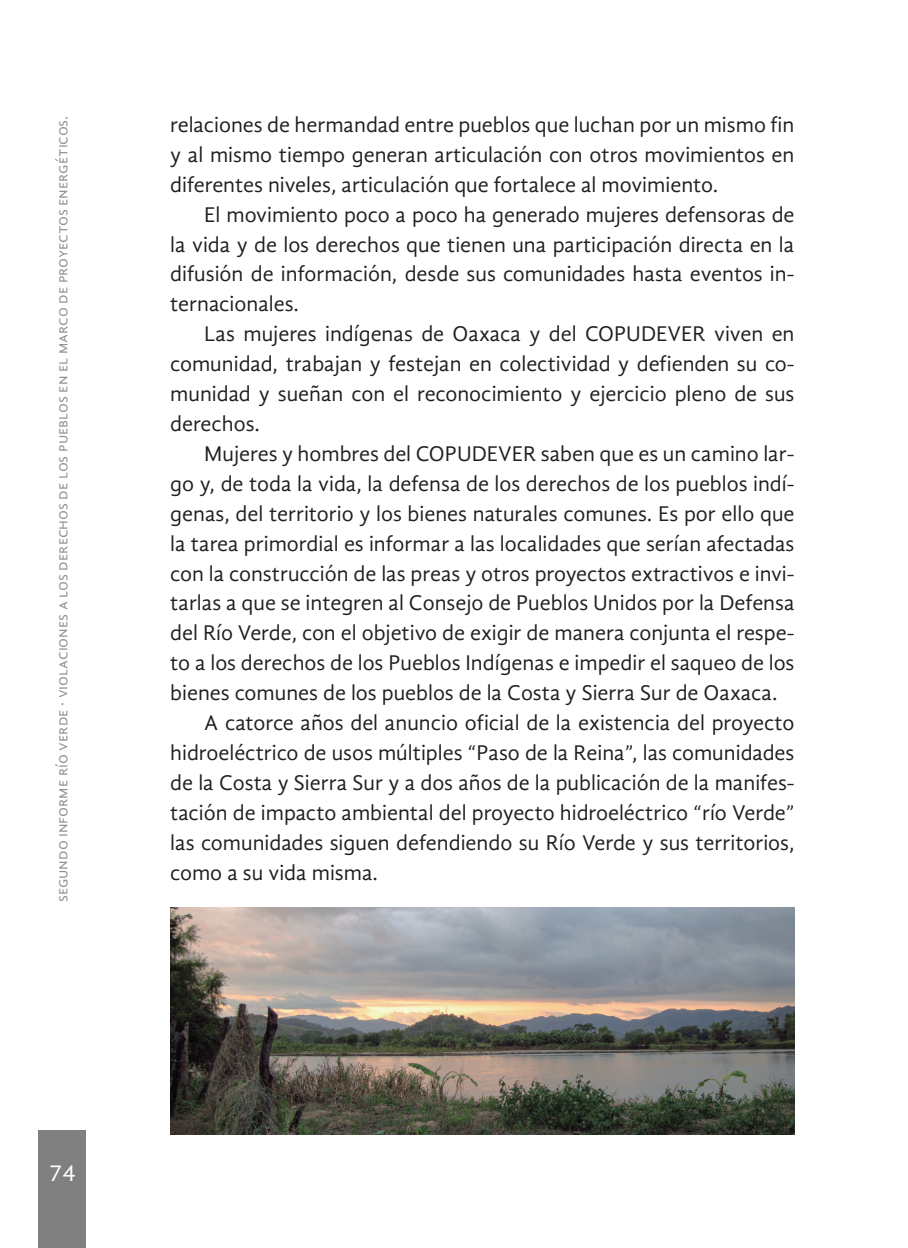
<style>
.page{position:relative;width:908px;height:1248px;background:#fff}
.page>*{position:absolute;margin:0;border:0;box-sizing:border-box;transform-origin:0 0}
.t1{font:24px "Gandhi Sans";color:#fff}
.t2{font:22px/29.8px "Gandhi Sans";color:#231f20;text-align:justify}
.t3{font:16px "Gandhi Sans";color:#231f20}
</style>
<div class="page">
<div style="left:38px;top:1130px;width:48px;height:117px;background:#808080"></div>
<img style="left:170px;top:907px;width:624px;height:227px">
<p class="t3" style="left:53px;top:902px;width:788px;rotate:-90deg">segundo informe río verde · violaciones a los derechos de los pueblos en el marco de proyectos energéticos.</p>
<p class="t2" style="left:170px;top:110px;width:625px">relaciones de hermandad entre pueblos que luchan por un mismo fin y al mismo tiempo generan articulación con otros movimientos en diferentes niveles, articulación que fortalece al movimiento.</p>
<p class="t2" style="left:170px;top:199px;width:625px;text-indent:34px">El movimiento poco a poco ha generado mujeres defensoras de la vida y de los derechos que tienen una participación directa en la difusión de información, desde sus comunidades hasta eventos in&shy;ternacionales.</p>
<p class="t2" style="left:170px;top:319px;width:625px;text-indent:34px">Las mujeres indígenas de Oaxaca y del COPUDEVER viven en comunidad, trabajan y festejan en colectividad y defienden su co&shy;munidad y sueñan con el reconocimiento y ejercicio pleno de sus derechos.</p>
<p class="t2" style="left:204px;top:438px;width:591px">Mujeres y hombres del COPUDEVER saben que es un camino lar-</p>
<p class="t2" style="left:170px;top:468px;width:625px">go y, de toda la vida, la defensa de los derechos de los pueblos indí-</p>
<p class="t2" style="left:170px;top:498px;width:625px">genas, del territorio y los bienes naturales comunes. Es por ello que</p>
<p class="t2" style="left:170px;top:528px;width:625px">la tarea primordial es informar a las localidades que serían afectadas</p>
<p class="t2" style="left:170px;top:558px;width:625px">con la construcción de las preas y otros proyectos extractivos e invi-</p>
<p class="t2" style="left:170px;top:588px;width:625px">tarlas a que se integren al Consejo de Pueblos Unidos por la Defensa</p>
<p class="t2" style="left:170px;top:618px;width:625px">del Río Verde, con el objetivo de exigir de manera conjunta el respe-</p>
<p class="t2" style="left:170px;top:648px;width:625px">to a los derechos de los Pueblos Indígenas e impedir el saqueo de los</p>
<p class="t2" style="left:170px;top:678px;width:608px">bienes comunes de los pueblos de la Costa y Sierra Sur de Oaxaca.</p>
<p class="t2" style="left:204px;top:707px;width:591px">A catorce años del anuncio oficial de la existencia del proyecto</p>
<p class="t2" style="left:170px;top:737px;width:625px">hidroeléctrico de usos múltiples “Paso de la Reina”, las comunidades</p>
<p class="t2" style="left:170px;top:767px;width:625px">de la Costa y Sierra Sur y a dos años de la publicación de la manifes-</p>
<p class="t2" style="left:170px;top:797px;width:625px">tación de impacto ambiental del proyecto hidroeléctrico “río Verde”</p>
<p class="t2" style="left:170px;top:827px;width:625px">las comunidades siguen defendiendo su Río Verde y sus territorios,</p>
<p class="t2" style="left:170px;top:857px;width:209px">como a su vida misma.</p>
<p class="t1" style="left:49px;top:1159px;width:28px">74</p>
</div>
